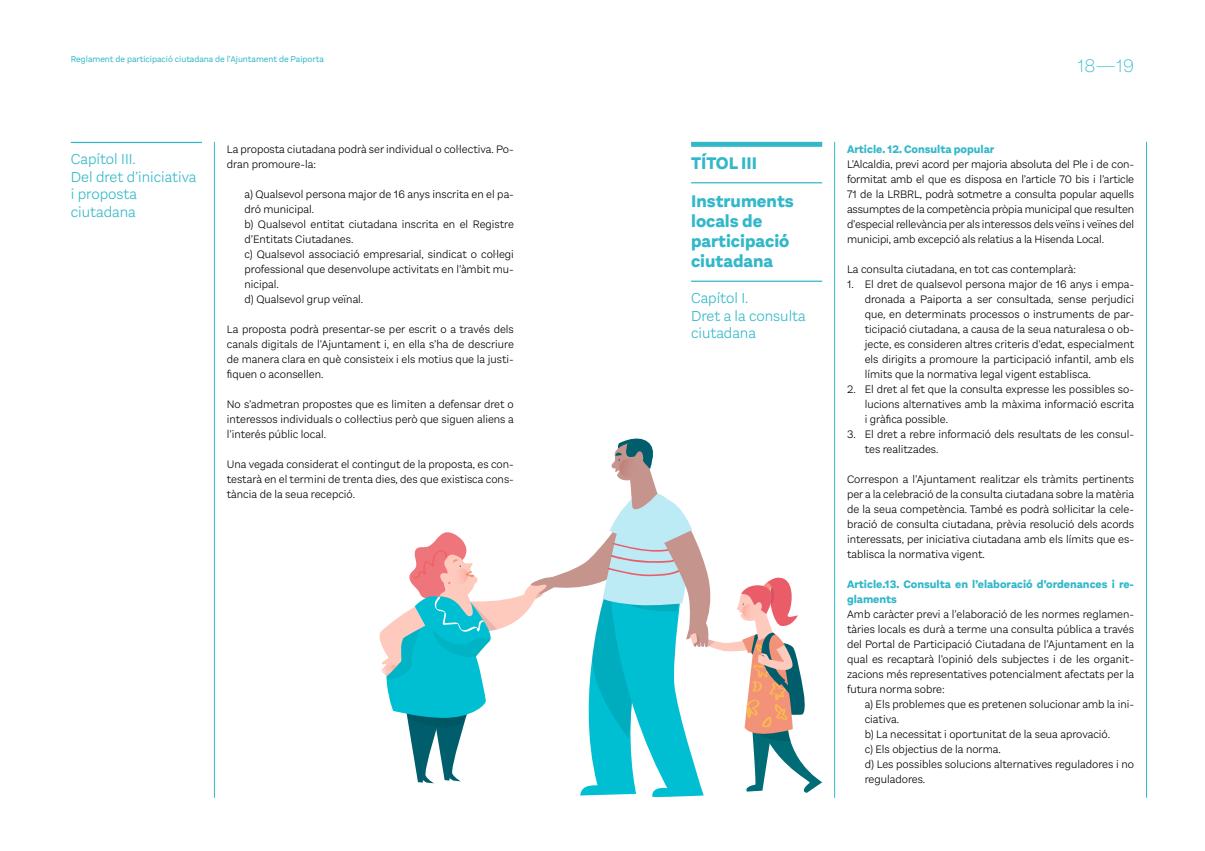
<style>
.page{position:relative;width:1205px;height:851px;background:#fff}
.page>*{position:absolute;margin:0;border:0;box-sizing:border-box;transform-origin:0 0}
.t1{font:200 18.75px "Aestetico";color:#32b8c9}
.t2{font:800 17.5px/20px "Aestetico";color:#32b8c9}
.t3{font:300 15px/17.5px "Aestetico";color:#32b8c9}
.t4{font:300 11.25px/15px "Aestetico";color:#000;text-align:justify}
.t5{font:800 11.25px/15px "Aestetico";color:#32b8c9}
.t6{font:8.75px "Aestetico";color:#32b8c9}
</style>
<div class="page">
<hr style="left:834px;top:142px;width:1px;height:655px;background:#32b8c9">
<hr style="left:1146px;top:142px;width:1px;height:655px;background:#32b8c9">
<hr style="left:214px;top:142px;width:1px;height:655px;background:#32b8c9">
<div style="left:691px;top:142px;width:131px;height:5px;background:#32b8c9"></div>
<hr style="left:691px;top:182px;width:131px;height:1px;background:#32b8c9">
<hr style="left:691px;top:280px;width:131px;height:2px;background:#32b8c9">
<hr style="left:71px;top:142px;width:131px;height:1px;background:#32b8c9">
<svg style="left:379px;top:438px;width:443px;height:359px"></svg>
<p class="t6" style="left:71px;top:54px;width:254px">Reglament de participació ciutadana de l’Ajuntament de Paiporta</p>
<h1 class="t1" style="left:1077px;top:55px;width:58px">18—19</h1>
<h3 class="t3" style="left:71px;top:150px;width:127px">Capítol III.<br>Del dret d’iniciativa i proposta ciutadana</h3>
<p class="t4" style="left:227px;top:141px;width:288px">La proposta ciutadana podrà ser individual o col·lectiva. Po&shy;dran promoure-la:</p>
<p class="t4" style="left:244px;top:186px;width:271px;text-align:left">a) Qualsevol persona major de 16 anys inscrita en el pa&shy;dró municipal.<br>b) Qualsevol entitat ciutadana inscrita en el Registre d’Entitats Ciutadanes.<br>c) Qualsevol associació empresarial, sindicat o col·legi professional que desenvolupe activitats en l’àmbit mu&shy;nicipal.<br>d) Qualsevol grup veïnal.</p>
<p class="t4" style="left:227px;top:321px;width:289px">La proposta podrà presentar-se per escrit o a través dels canals digitals de l’Ajuntament i, en ella s’ha de descriure de manera clara en què consisteix i els motius que la justi&shy;fiquen o aconsellen.</p>
<p class="t4" style="left:227px;top:396px;width:289px">No s’admetran propostes que es limiten a defensar dret o interessos individuals o col·lectius però que siguen aliens a l’interés públic local.</p>
<p class="t4" style="left:227px;top:456px;width:289px">Una vegada considerat el contingut de la proposta, es con&shy;testarà en el termini de trenta dies, des que existisca cons&shy;tància de la seua recepció.</p>
<h2 class="t2" style="left:691px;top:144px;width:104px;line-height:38.4px">TÍTOL III<br>Instruments</h2>
<h2 class="t2" style="left:691px;top:211px;width:100px">locals de participació ciutadana</h2>
<h3 class="t3" style="left:691px;top:289px;width:116px">Capítol I.<br>Dret a la consulta ciutadana</h3>
<p class="t5" style="left:847px;top:142px;width:149px">Article. 12. Consulta popular</p>
<p class="t4" style="left:847px;top:156px;width:289px">L’Alcaldia, previ acord per majoria absoluta del Ple i de con&shy;formitat amb el que es disposa en l’article 70 bis i l’article 71 de la LRBRL, podrà sotmetre a consulta popular aquells assumptes de la competència pròpia municipal que resulten d’especial rellevància per als interessos dels veïns i veïnes del municipi, amb excepció als relatius a la Hisenda Local.</p>
<p class="t4" style="left:847px;top:261px;width:230px">La consulta ciutadana, en tot cas contemplarà:</p>
<p class="t4" style="left:865px;top:276px;width:271px;text-indent:-18px">1. El dret de qualsevol persona major de 16 anys i empa&shy;dronada a Paiporta a ser consultada, sense perjudici que, en determinats processos o instruments de par&shy;ticipació ciutadana, a causa de la seua naturalesa o ob&shy;jecte, es consideren altres criteris d’edat, especialment els dirigits a promoure la participació infantil, amb els límits que la normativa legal vigent establisca.</p>
<p class="t4" style="left:865px;top:381px;width:271px;text-indent:-18px">2. El dret al fet que la consulta expresse les possibles so&shy;lucions alternatives amb la màxima informació escrita i gràfica possible.</p>
<p class="t4" style="left:865px;top:426px;width:271px;text-indent:-18px">3. El dret a rebre informació dels resultats de les consul&shy;tes realitzades.</p>
<p class="t4" style="left:847px;top:471px;width:289px">Correspon a l’Ajuntament realitzar els tràmits pertinents per a la celebració de la consulta ciutadana sobre la matèria de la seua competència. També es podrà sol·licitar la cele&shy;bració de consulta ciutadana, prèvia resolució dels acords interessats, per iniciativa ciutadana amb els límits que es&shy;tablisca la normativa vigent.</p>
<p class="t5" style="left:847px;top:577px;width:288px">Article.13. Consulta en l’elaboració d’ordenances i re&shy;glaments</p>
<p class="t4" style="left:847px;top:606px;width:289px">Amb caràcter previ a l’elaboració de les normes reglamen&shy;tàries locals es durà a terme una consulta pública a través del Portal de Participació Ciutadana de l’Ajuntament en la qual es recaptarà l’opinió dels subjectes i de les organit&shy;zacions més representatives potencialment afectats per la futura norma sobre:</p>
<p class="t4" style="left:865px;top:696px;width:271px;text-align:left">a) Els problemes que es pretenen solucionar amb la ini&shy;ciativa.<br>b) La necessitat i oportunitat de la seua aprovació.<br>c) Els objectius de la norma.<br>d) Les possibles solucions alternatives reguladores i no reguladores.</p>
</div>
